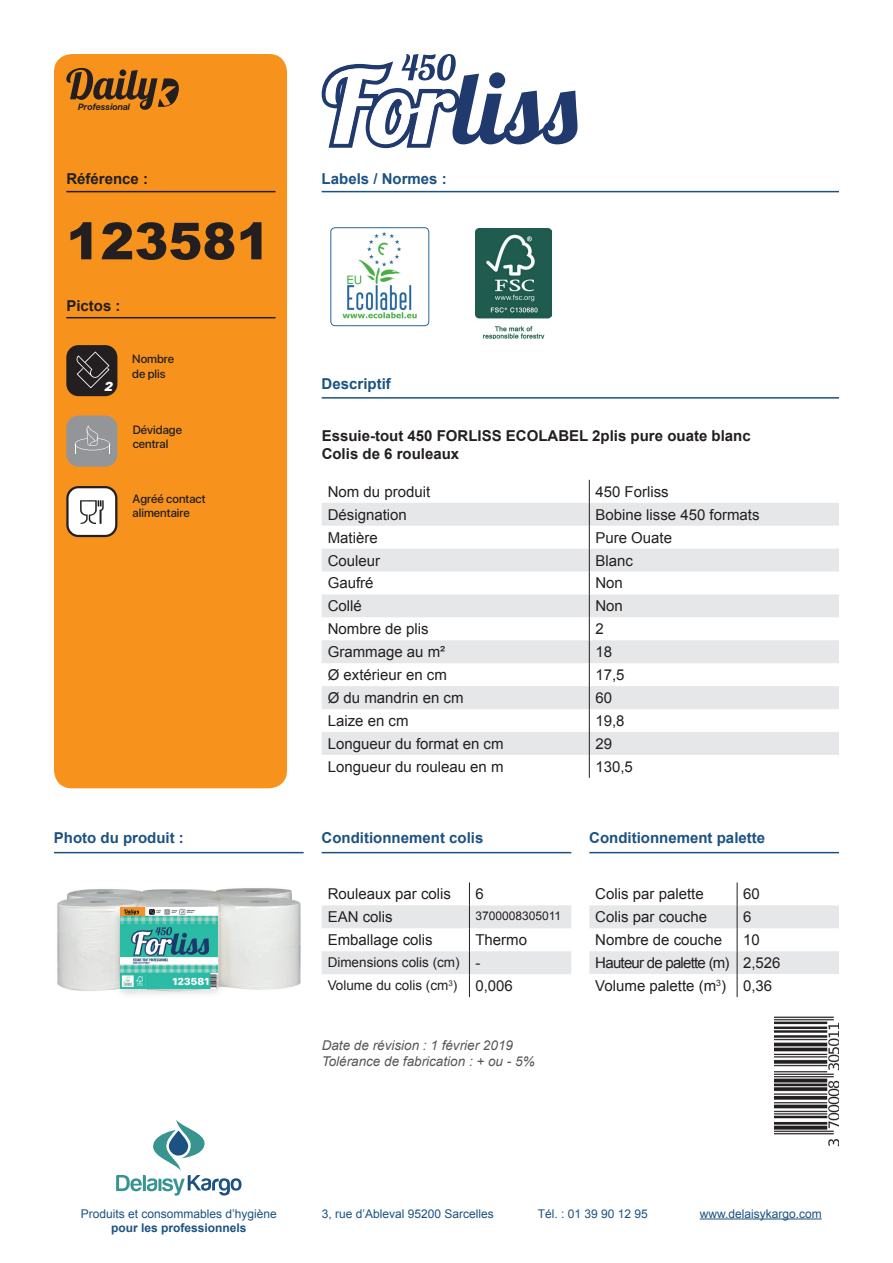
<style>
.page{position:relative;width:893px;height:1263px;background:#fff}
.page>*{position:absolute;margin:0;border:0;box-sizing:border-box;transform-origin:0 0}
.t1{font:900 51px "Arial";color:#231f20}
.t2{font:15px "Arial";color:#231f20}
.t3{font:700 15px/18px "Arial";color:#231f20}
.t4{font:700 15px "Arial";color:#1c5281}
.t5{font:15px/23px "Arial";letter-spacing:-.025em;color:#231f20}
.t6{font:italic 13.5px/16.2px "Arial";color:#57585a}
.t7{font:13.5px/23px "Arial";color:#231f20}
.t8{font:italic 900 13.05px "SF Pro Display";color:#fff}
.t9{font:12px "Arial";color:#1c5281}
.t10{font:500 12px/14.4px "SF Pro Display";color:#231f20}
.t11{font:700 12px "Arial";color:#1c5281}
.t12{font:12px "Arial";color:#231f20}
.t13{font:italic 700 9.15px "SF Pro Display";color:#231f20}
.s1{font-size:15px}
</style>
<div class="page">
<svg style="left:322px;top:54px;width:255px;height:94px"></svg>
<div style="left:54px;top:54px;width:233px;height:734px;background:#f7931d;border-radius:18px"></div>
<div style="left:66px;top:416px;width:51px;height:51px;background:#939598;border-radius:12px"></div>
<svg style="left:75px;top:425px;width:36px;height:29px"></svg>
<div style="left:66px;top:345px;width:51px;height:51px;background:#231f20;border-radius:12px"></div>
<svg style="left:76px;top:352px;width:33px;height:36px"></svg>
<svg style="left:116px;top:1120px;width:126px;height:76px"></svg>
<hr style="left:700px;top:1218px;width:122px;height:1px;background:#1c5281">
<img style="left:342px;top:232px;width:75px;height:87px">
<img style="left:475px;top:228px;width:76px;height:111px">
<svg style="left:322px;top:503px;width:517px;height:252px;fill:#e6e7e9"></svg>
<svg style="left:589px;top:480px;width:1px;height:298px"></svg>
<svg style="left:322px;top:882px;width:249px;height:115px"></svg>
<svg style="left:589px;top:882px;width:250px;height:115px"></svg>
<hr style="left:66px;top:191px;width:210px;height:1px;background:#231f20">
<hr style="left:66px;top:317px;width:210px;height:1px;background:#231f20">
<hr style="left:322px;top:191px;width:517px;height:1px;background:#1c5281">
<hr style="left:322px;top:397px;width:517px;height:2px;background:#1c5281">
<hr style="left:322px;top:852px;width:249px;height:1px;background:#1c5281">
<hr style="left:54px;top:852px;width:250px;height:1px;background:#1c5281">
<hr style="left:589px;top:852px;width:250px;height:1px;background:#1c5281">
<svg style="left:66px;top:68px;width:113px;height:42px"></svg>
<div style="left:330px;top:227px;width:99px;height:99px;border:1px solid #25689d;border-radius:4px"></div>
<svg style="left:66px;top:486px;width:51px;height:51px;background:#cfc9c3"></svg>
<img style="left:775px;top:1016px;width:64px;height:131px">
<img style="left:57px;top:888px;width:244px;height:107px">
<img style="left:121px;top:908px;width:96px;height:81px">
<p class="t13" style="left:78px;top:100px;width:53px">Professional</p>
<p class="t3" style="left:66px;top:171px;width:83px">Référence :</p>
<h1 class="t1" style="left:66px;top:204px;width:206px">123581</h1>
<p class="t3" style="left:66px;top:297px;width:56px">Pictos :</p>
<p class="t8" style="left:105px;top:376px;width:10px">2</p>
<p class="t10" style="left:132px;top:352px;width:44px">Nombre de plis</p>
<p class="t10" style="left:133px;top:423px;width:51px">Dévidage central</p>
<p class="t10" style="left:133px;top:492px;width:75px">Agréé contact alimentaire</p>
<p class="t4" style="left:322px;top:169px;width:127px">Labels / Normes :</p>
<p class="t4" style="left:322px;top:374px;width:71px">Descriptif</p>
<p class="t3" style="left:322px;top:427px;width:430px">Essuie-tout 450 FORLISS ECOLABEL 2plis pure ouate blanc<br>Colis de 6 rouleaux</p>
<p class="t2" style="left:328px;top:482px;width:104px">Nom du produit</p>
<p class="t2" style="left:595px;top:482px;width:75px">450 Forliss</p>
<p class="t2" style="left:328px;top:505px;width:81px">Désignation</p>
<p class="t2" style="left:595px;top:505px;width:166px">Bobine lisse 450 formats</p>
<p class="t2" style="left:328px;top:527px;width:52px">Matière</p>
<p class="t2" style="left:595px;top:527px;width:78px">Pure Ouate</p>
<p class="t2" style="left:328px;top:550px;width:54px">Couleur</p>
<p class="t2" style="left:595px;top:550px;width:39px">Blanc</p>
<p class="t2" style="left:328px;top:573px;width:47px">Gaufré</p>
<p class="t2" style="left:595px;top:573px;width:29px">Non</p>
<p class="t2" style="left:328px;top:596px;width:36px">Collé</p>
<p class="t2" style="left:595px;top:596px;width:29px">Non</p>
<p class="t2" style="left:328px;top:619px;width:102px">Nombre de plis</p>
<p class="t2" style="left:595px;top:619px;width:10px">2</p>
<p class="t2" style="left:328px;top:642px;width:119px">Grammage au m²</p>
<p class="t2" style="left:595px;top:642px;width:18px">18</p>
<p class="t2" style="left:328px;top:665px;width:121px">Ø extérieur en cm</p>
<p class="t2" style="left:595px;top:665px;width:31px">17,5</p>
<p class="t2" style="left:328px;top:688px;width:137px">Ø du mandrin en cm</p>
<p class="t2" style="left:595px;top:688px;width:18px">60</p>
<p class="t2" style="left:328px;top:711px;width:82px">Laize en cm</p>
<p class="t2" style="left:595px;top:711px;width:31px">19,8</p>
<p class="t2" style="left:328px;top:734px;width:177px">Longueur du format en cm</p>
<p class="t2" style="left:595px;top:734px;width:18px">29</p>
<p class="t2" style="left:328px;top:757px;width:177px">Longueur du rouleau en m</p>
<p class="t2" style="left:595px;top:757px;width:39px">130,5</p>
<p class="t4" style="left:54px;top:828px;width:131px">Photo du produit :</p>
<p class="t4" style="left:322px;top:828px;width:163px">Conditionnement colis</p>
<p class="t4" style="left:589px;top:828px;width:177px">Conditionnement palette</p>
<p class="t2" style="left:328px;top:884px;width:125px">Rouleaux par colis</p>
<p class="t2" style="left:475px;top:884px;width:10px">6</p>
<p class="t2" style="left:328px;top:907px;width:67px">EAN colis</p>
<p class="t12" style="left:475px;top:908px;width:87px">3700008305011</p>
<p class="t2" style="left:328px;top:930px;width:107px">Emballage colis</p>
<p class="t2" style="left:475px;top:930px;width:53px">Thermo</p>
<p class="t7" style="left:328px;top:951px;width:187px">Dimensions colis (cm) <span class="s1">-<br></span>Volume du colis (cm<sup>3</sup>) <span class="s1">0,006</span></p>
<p class="t6" style="left:322px;top:1037px;width:214px">Date de révision : 1 février 2019<br>Tolérance de fabrication : + ou - 5%</p>
<p class="t2" style="left:595px;top:884px;width:110px">Colis par palette</p>
<p class="t2" style="left:743px;top:884px;width:18px">60</p>
<p class="t2" style="left:595px;top:907px;width:113px">Colis par couche</p>
<p class="t2" style="left:743px;top:907px;width:10px">6</p>
<p class="t2" style="left:595px;top:930px;width:128px">Nombre de couche</p>
<p class="t5" style="left:595px;top:929px;width:187px;text-indent:148px">10<br>Hauteur de palette (m) 2,526<br>Volume palette (m<sup>3</sup>) 0,36</p>
<p class="t9" style="left:81px;top:1205px;width:198px">Produits et consommables d’hygiène</p>
<p class="t11" style="left:111px;top:1220px;width:137px">pour les professionnels</p>
<p class="t9" style="left:322px;top:1205px;width:174px">3, rue d’Ableval 95200 Sarcelles</p>
<p class="t9" style="left:538px;top:1205px;width:112px">Tél. : 01 39 90 12 95</p>
<p class="t9" style="left:700px;top:1205px;width:124px">www.delaisykargo.com</p>
</div>
